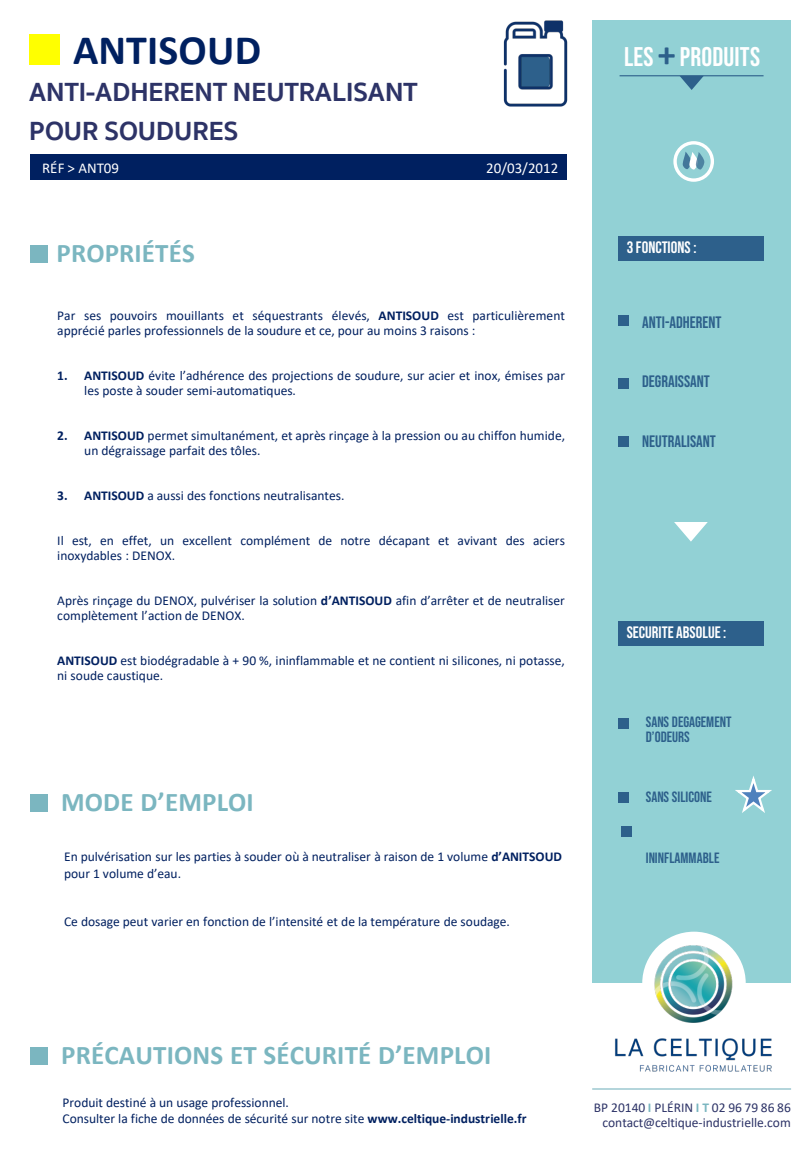
<style>
.page{position:relative;width:810px;height:1170px;background:#fff}
.page>*{position:absolute;margin:0;border:0;box-sizing:border-box;transform-origin:0 0}
.t1{font:700 42px "Calibri";letter-spacing:.005em;color:#002060}
.t2{font:700 27px "Calibri";letter-spacing:.005em;color:#7bb6c0}
.t3{font:700 27px/38.8px "Sukhumvit Set";letter-spacing:.005em;color:#2d3367}
.t4{font:27px "Bebas Neue";letter-spacing:.005em;color:#fff}
.t5{font:16.5px "Bebas Neue";color:#2d608b}
.t6{font:16.5px "Bebas Neue";color:#fff}
.t7{font:15px/15px "Bebas Neue";color:#2d608b}
.t8{font:15px "Calibri";color:#fff}
.t9{font:13.5px/15px "Calibri";color:#002060}
.t10{font:13.5px/15px "Calibri";color:#2d3367;text-align:right}
.s1{font-weight:700}
.s2{font-family:"Calibri";font-weight:700;font-size:36px;color:#2d608b}
.s3{font-weight:700;color:#7bb6c0}
</style>
<div class="page">
<div style="left:592px;top:20px;width:199px;height:963px;background:#92d1d5"></div>
<div style="left:31px;top:155px;width:536px;height:25px;background:#002060"></div>
<div style="left:30px;top:34px;width:30px;height:31px;background:#ff0"></div>
<img style="left:503px;top:20px;width:65px;height:87px">
<div style="left:30px;top:245px;width:18px;height:17px;background:#7bb6c0"></div>
<div style="left:30px;top:794px;width:18px;height:17px;background:#7bb6c0"></div>
<div style="left:30px;top:1047px;width:18px;height:18px;background:#7bb6c0"></div>
<hr style="left:620px;top:75px;width:144px;height:1px;background:#2d608b">
<svg style="left:680px;top:76px;width:24px;height:14px"></svg>
<svg style="left:682px;top:152px;width:23px;height:18px"></svg>
<div style="left:673px;top:141px;width:41px;height:41px;border:3px solid #fff;border-radius:50%"></div>
<div style="left:618px;top:236px;width:146px;height:24px;background:#2d608b"></div>
<div style="left:618px;top:315px;width:11px;height:10px;background:#2d608b"></div>
<div style="left:618px;top:378px;width:11px;height:10px;background:#2d608b"></div>
<div style="left:618px;top:437px;width:11px;height:10px;background:#2d608b"></div>
<svg style="left:674px;top:522px;width:34px;height:20px"></svg>
<div style="left:618px;top:621px;width:146px;height:24px;background:#2d608b"></div>
<div style="left:618px;top:719px;width:11px;height:10px;background:#2d608b"></div>
<div style="left:618px;top:792px;width:11px;height:10px;background:#2d608b"></div>
<hr style="left:592px;top:1088px;width:199px;height:2px;background:#7bb6c0">
<img style="left:599px;top:931px;width:190px;height:158px">
<svg style="left:735px;top:776px;width:37px;height:37px"></svg>
<div style="left:621px;top:827px;width:10px;height:10px;background:#2d608b"></div>
<h1 class="t1" style="left:73px;top:20px;width:190px">ANTISOUD</h1>
<p class="t3" style="left:29px;top:73px;width:390px">ANTI-ADHERENT NEUTRALISANT<br>POUR SOUDURES</p>
<p class="t8" style="left:42px;top:158px;width:78px">RÉF &gt; ANT09</p>
<p class="t8" style="left:486px;top:158px;width:73px">20/03/2012</p>
<p class="t2" style="left:56px;top:234px;width:140px">PROPRIÉTÉS</p>
<p class="t9" style="left:57px;top:308px;width:509px">Par ses pouvoirs mouillants et séquestrants élevés, <span class="s1">ANTISOUD</span> est particulièrement apprécié parles professionnels de la soudure et ce, pour au moins 3 raisons :</p>
<p class="t9" style="left:84px;top:368px;width:482px;text-indent:-27px"><span class="s1">1. ANTISOUD</span> évite l’adhérence des projections de soudure, sur acier et inox, émises par les poste à souder semi-automatiques.</p>
<p class="t9" style="left:84px;top:428px;width:482px;text-indent:-27px"><span class="s1">2. ANTISOUD</span> permet simultanément, et après rinçage à la pression ou au chiffon humide, un dégraissage parfait des tôles.</p>
<p class="t9" style="left:57px;top:488px;width:289px"><span class="s1">3. ANTISOUD</span> a aussi des fonctions neutralisantes.</p>
<p class="t9" style="left:57px;top:533px;width:509px">Il est, en effet, un excellent complément de notre décapant et avivant des aciers inoxydables : DENOX.</p>
<p class="t9" style="left:57px;top:593px;width:509px">Après rinçage du DENOX, pulvériser la solution <span class="s1">d’ANTISOUD</span> afin d’arrêter et de neutraliser complètement l’action de DENOX.</p>
<p class="t9" style="left:57px;top:653px;width:509px"><span class="s1">ANTISOUD</span> est biodégradable à + 90 %, ininflammable et ne contient ni silicones, ni potasse, ni soude caustique.</p>
<p class="t2" style="left:61px;top:783px;width:194px">MODE D’EMPLOI</p>
<p class="t9" style="left:64px;top:848px;width:499px;line-height:16.2px">En pulvérisation sur les parties à souder où à neutraliser à raison de 1 volume <span class="s1">d’ANITSOUD </span>pour 1 volume d’eau.</p>
<p class="t9" style="left:64px;top:914px;width:447px">Ce dosage peut varier en fonction de l’intensité et de la température de soudage.</p>
<p class="t4" style="left:624px;top:41px;width:138px">LES <span class="s2">+</span> PRODUITS</p>
<p class="t6" style="left:627px;top:238px;width:71px">3 FONCTIONS :</p>
<p class="t5" style="left:642px;top:313px;width:81px">ANTI-ADHERENT</p>
<p class="t5" style="left:642px;top:372px;width:69px">DEGRAISSANT</p>
<p class="t5" style="left:642px;top:432px;width:75px">NEUTRALISANT</p>
<p class="t6" style="left:627px;top:622px;width:101px">SECURITE ABSOLUE :</p>
<p class="t7" style="left:646px;top:715px;width:87px">SANS DEGAGEMENT<br>D’ODEURS</p>
<p class="t7" style="left:646px;top:789px;width:68px">SANS SILICONE</p>
<p class="t7" style="left:646px;top:850px;width:75px">ININFLAMMABLE</p>
<p class="t2" style="left:61px;top:1036px;width:432px">PRÉCAUTIONS ET SÉCURITÉ D’EMPLOI</p>
<p class="t9" style="left:62px;top:1094px;width:228px">Produit destiné à un usage professionnel.</p>
<p class="t9" style="left:62px;top:1111px;width:466px">Consulter la fiche de données de sécurité sur notre site <span class="s1">www.celtique-industrielle.fr</span></p>
<p class="t10" style="left:594px;top:1100px;width:198px">BP 20140 <span class="s3">I</span> PLÉRIN <span class="s3">I T</span> 02 96 79 86 86 contact@celtique-industrielle.com</p>
</div>
